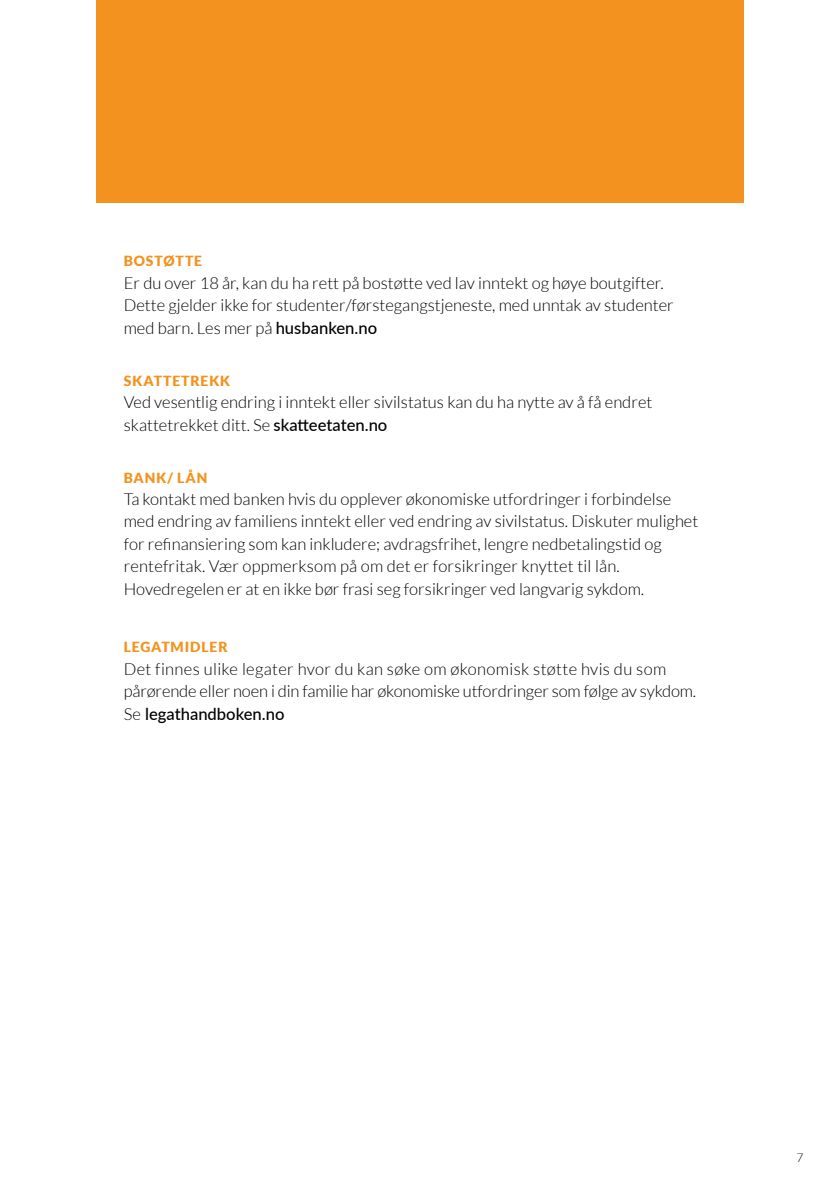
<style>
.page{position:relative;width:840px;height:1191px;background:#fff}
.page>*{position:absolute;margin:0;border:0;box-sizing:border-box;transform-origin:0 0}
.t1{font:300 16.6px/22.4px "Lato";color:#000}
.t2{font:900 14px "Lato";letter-spacing:.06em;color:#f3921e}
.t3{font:300 12px "Lato";color:#000}
.s1{font-weight:500}
</style>
<div class="page">
<div style="left:96px;top:0;width:647px;height:202px;background:#f3921e"></div>
<p class="t2" style="left:124px;top:253px;width:80px">BOSTØTTE</p>
<p class="t1" style="left:124px;top:272px;width:551px">Er du over 18 år, kan du ha rett på bostøtte ved lav inntekt og høye boutgifter.<br>Dette gjelder ikke for studenter/førstegangstjeneste, med unntak av studenter med barn. Les mer på <span class="s1">husbanken.no</span></p>
<p class="t2" style="left:124px;top:372px;width:108px">SKATTETREKK</p>
<p class="t1" style="left:124px;top:391px;width:530px">Ved vesentlig endring i inntekt eller sivilstatus kan du ha nytte av å få endret skattetrekket ditt. Se <span class="s1">skatteetaten.no</span></p>
<p class="t2" style="left:124px;top:469px;width:85px">BANK/ LÅN</p>
<p class="t1" style="left:124px;top:488px;width:576px">Ta kontakt med banken hvis du opplever økonomiske utfordringer i forbindelse med endring av familiens inntekt eller ved endring av sivilstatus. Diskuter mulighet for refinansiering som kan inkludere; avdragsfrihet, lengre nedbetalingstid og rentefritak. Vær oppmerksom på om det er forsikringer knyttet til lån.<br>Hovedregelen er at en ikke bør frasi seg forsikringer ved langvarig sykdom.</p>
<p class="t2" style="left:124px;top:639px;width:105px">LEGATMIDLER</p>
<p class="t1" style="left:124px;top:657px;width:573px">Det finnes ulike legater hvor du kan søke om økonomisk støtte hvis du som pårørende eller noen i din familie har økonomiske utfordringer som følge av sykdom.<br>Se <span class="s1">legathandboken.no</span></p>
<p class="t3" style="left:796px;top:1151px;width:8px">7</p>
</div>
